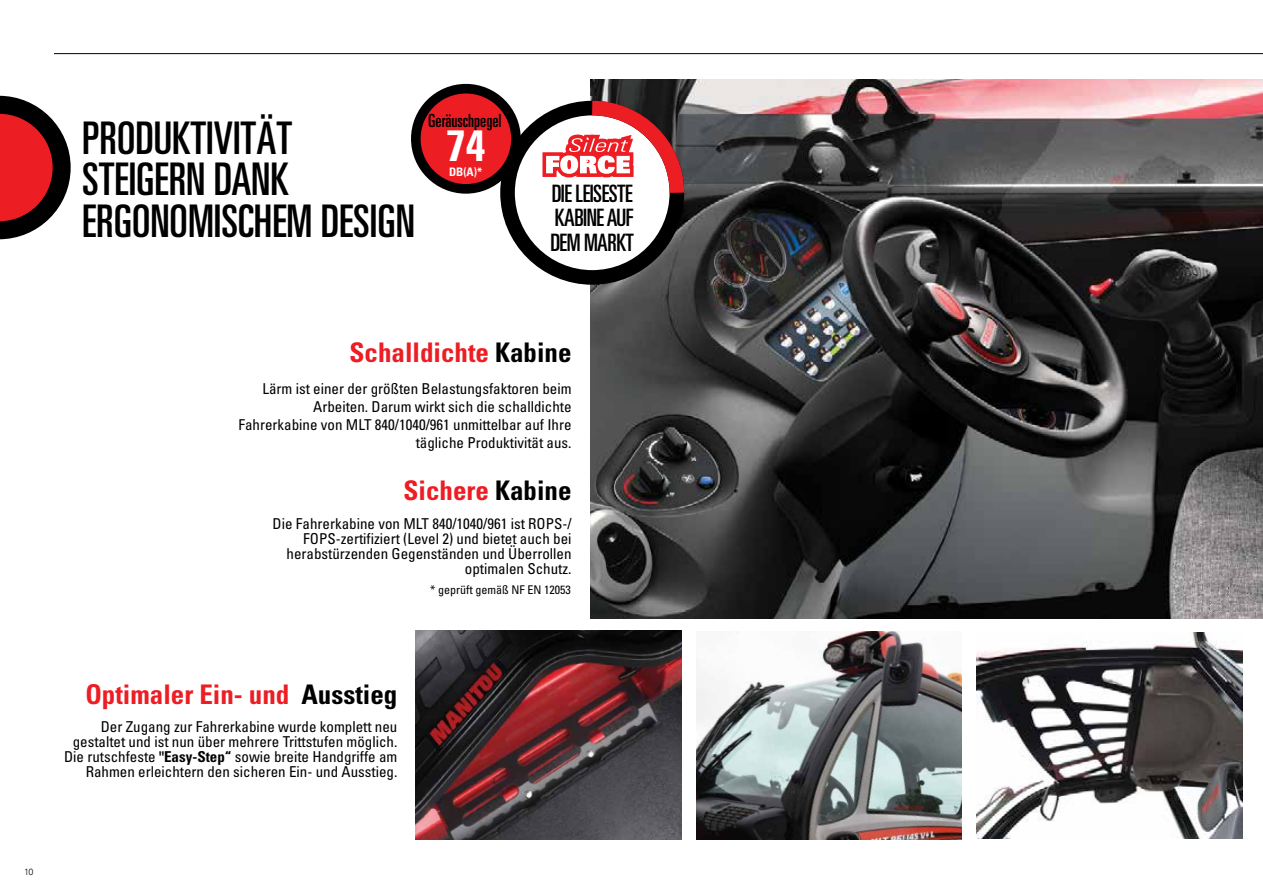
<style>
.page{position:relative;width:1263px;height:893px;background:#fff}
.page>*{position:absolute;margin:0;border:0;box-sizing:border-box;transform-origin:0 0}
.t1{font:45px/42px "Univers LTCYR 59 Ult Cond";color:#000}
.t2{font:43.8px "Univers LTCYR 67 Bold Cond";color:#fff}
.t3{font:27px "Univers LTCYR 67 Bold Cond";color:#ed1d24}
.t4{font:24px/24.8px "Univers LTCYR 59 Ult Cond";letter-spacing:-.02em;color:#000;text-align:justify}
.t5{font:18.15px "Univers LTCYR 59 Ult Cond";color:#000}
.t6{font:condensed 15px/15px "Univers LTCYR 57";color:#000;text-align:right}
.t7{font:condensed 12px "Univers LTCYR 57";color:#000}
.t8{font:11.7px "Univers LTCYR 67 Bold Cond";color:#fff}
.t9{font:300 9px "Univers LTCYR 45";color:#000}
.s1{color:#000}
.s2{font-family:"Univers LTCYR 67 Bold Cond";font-stretch:normal}
</style>
<div class="page">
<hr style="left:54px;top:53px;width:1209px;height:1px;background:#000">
<svg style="left:0;top:96px;width:71px;height:143px"></svg>
<img style="left:590px;top:80px;width:673px;height:539px">
<img style="left:696px;top:631px;width:266px;height:209px">
<img style="left:977px;top:633px;width:265px;height:206px">
<img style="left:415px;top:631px;width:266px;height:209px">
<svg style="left:507px;top:108px;width:170px;height:169px"></svg>
<div style="left:500px;top:101px;width:184px;height:184px;border:15px solid #000;border-radius:50%"></div>
<svg style="left:542px;top:93px;width:149px;height:114px"></svg>
<div style="left:416px;top:89px;width:100px;height:100px;background:#ed1d24;border-radius:50%"></div>
<div style="left:411px;top:84px;width:110px;height:110px;border:10px solid #000;border-radius:50%"></div>
<h1 class="t1" style="left:82px;top:114px;width:334px">PRODUKTIVITÄT<br>STEIGERN DANK<br>ERGONOMISCHEM DESIGN</h1>
<p class="t5" style="left:428px;top:108px;width:75px">Geräuschpegel</p>
<h2 class="t2" style="left:446px;top:119px;width:40px">74</h2>
<p class="t8" style="left:449px;top:165px;width:35px">DB(A)*</p>
<h3 class="t4" style="left:550px;top:179px;width:85px">DIE LEISESTE KABINE AUF DEM MARKT</h3>
<h3 class="t3" style="left:349px;top:336px;width:224px">Schalldichte <span class="s1">Kabine</span></h3>
<p class="t6" style="left:238px;top:379px;width:335px;line-height:18px">Lärm ist einer der größten Belastungsfaktoren beim Arbeiten. Darum wirkt sich die schalldichte Fahrerkabine von MLT 840/1040/961 unmittelbar auf Ihre tägliche Produktivität aus.</p>
<h3 class="t3" style="left:404px;top:474px;width:170px">Sichere <span class="s1">Kabine</span></h3>
<p class="t6" style="left:273px;top:516px;width:300px">Die Fahrerkabine von MLT 840/1040/961 ist ROPS-/ FOPS-zertifiziert (Level 2) und bietet auch bei herabstürzenden Gegenständen und Überrollen optimalen Schutz.</p>
<p class="t7" style="left:430px;top:582px;width:142px">* geprüft gemäß NF EN 12053</p>
<h3 class="t3" style="left:85px;top:678px;width:313px">Optimaler Ein- und <span class="s1">Ausstieg</span></h3>
<p class="t6" style="left:64px;top:719px;width:335px">Der Zugang zur Fahrerkabine wurde komplett neu gestaltet und ist nun über mehrere Trittstufen möglich.<br>Die rutschfeste <span class="s2">"Easy-Step“</span> sowie breite Handgriffe am Rahmen erleichtern den sicheren Ein- und Ausstieg.</p>
<p class="t9" style="left:24px;top:866px;width:11px">10</p>
</div>
